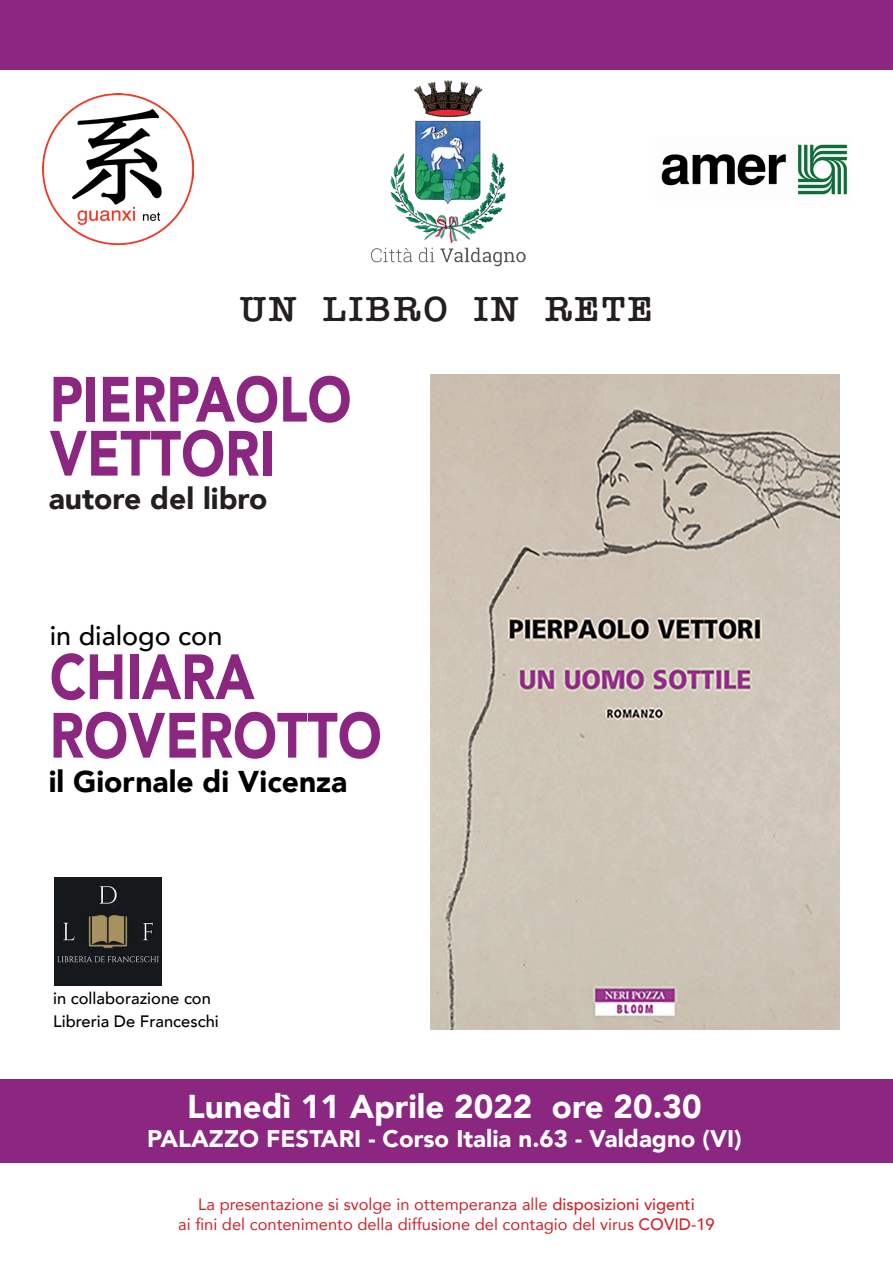
<style>
.page{position:relative;width:893px;height:1263px;background:#fff}
.page>*{position:absolute;margin:0;border:0;box-sizing:border-box;transform-origin:0 0}
.t1{font:900 63.15px/54px "Avenir";color:#8b2681;scale:.84 1}
.t2{font:600 35.85px "American Typewriter";letter-spacing:.07em;color:#231f20}
.t3{font:900 33px "Avenir";color:#fff}
.t4{font:900 30px "Avenir";color:#000}
.t5{font:900 30px "Avenir";color:#231f20}
.t6{font:500 27px "Avenir";color:#000}
.t7{font:900 24px "Avenir";color:#fff}
.t8{font:16.5px/19.8px "Avenir";color:#d1232a;text-align:center}
.t9{font:500 16.5px/22.5px "Avenir";color:#000}
.s1{font-weight:500}
</style>
<div class="page">
<img style="left:54px;top:878px;width:108px;height:107px">
<img style="left:42px;top:94px;width:151px;height:150px">
<div style="left:0;top:1079px;width:893px;height:84px;background:#8b2681"></div>
<div style="left:0;top:0;width:893px;height:69px;background:#8b2681"></div>
<img style="left:661px;top:144px;width:187px;height:51px">
<img style="left:370px;top:80px;width:156px;height:187px">
<img style="left:431px;top:375px;width:408px;height:654px">
<h2 class="t2" style="left:240px;top:282px;width:414px">UN LIBRO IN RETE</h2>
<h1 class="t1" style="left:50px;top:371px;width:361px">PIERPAOLO<br>VETTORI</h1>
<h3 class="t5" style="left:49px;top:473px;width:220px">autore del libro</h3>
<h3 class="t6" style="left:50px;top:612px;width:174px">in dialogo con</h3>
<h1 class="t1" style="left:50px;top:646px;width:397px;line-height:58.5px">CHIARA<br>ROVEROTTO</h1>
<h3 class="t4" style="left:49px;top:756px;width:300px">il Giornale di Vicenza</h3>
<p class="t9" style="left:53px;top:986px;width:167px">in collaborazione con<br>Libreria De Franceschi</p>
<h3 class="t3" style="left:187px;top:1078px;width:516px">Lunedì 11 Aprile 2022 ore 20.30</h3>
<h3 class="t7" style="left:147px;top:1118px;width:596px">PALAZZO FESTARI - Corso Italia n.63 - Valdagno (VI)</h3>
<p class="t8" style="left:178px;top:1194px;width:538px">La presentazione si svolge in ottemperanza alle <span class="s1">disposizioni vigenti<br></span>ai fini del contenimento della diffusione del contagio del virus <span class="s1">COVID-19</span></p>
</div>
